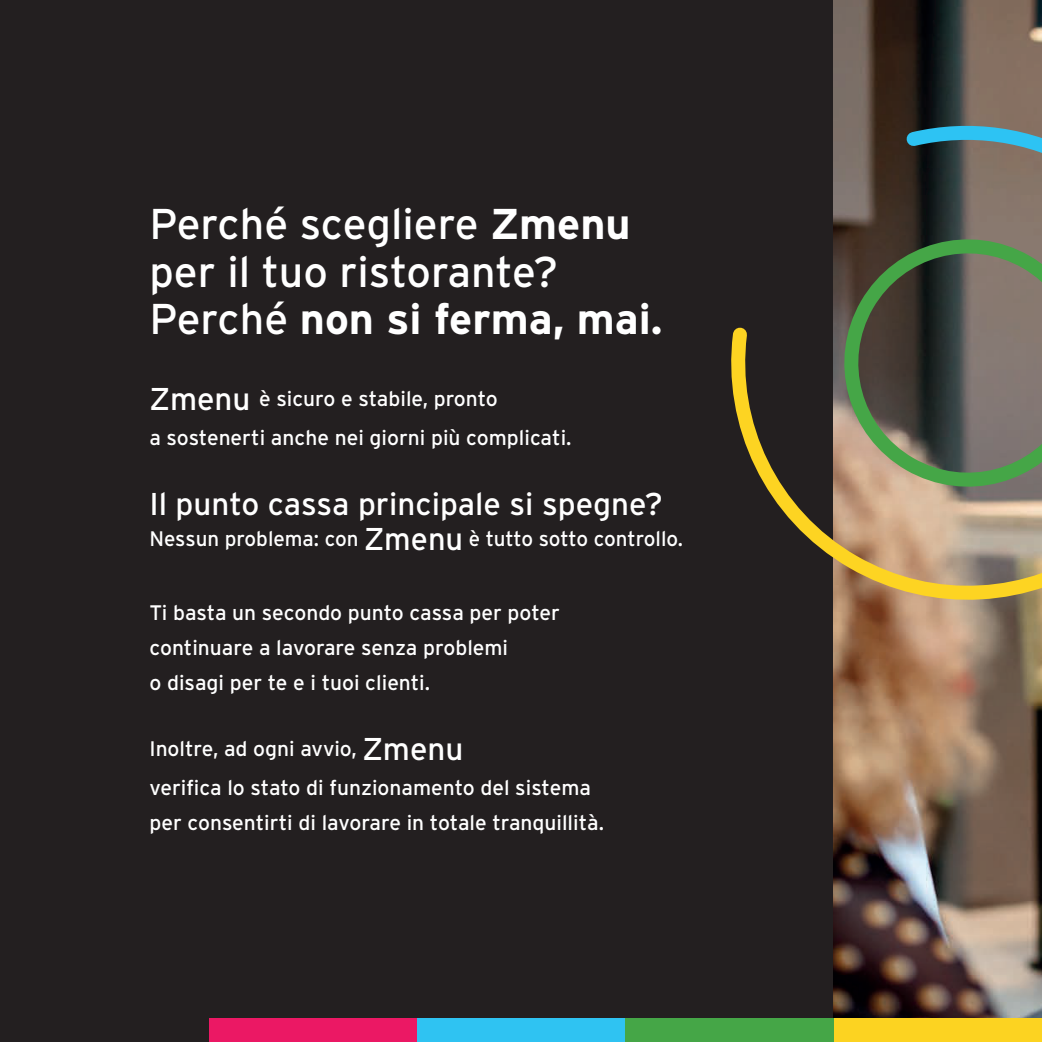
<style>
.page{position:relative;width:1042px;height:1042px;background:#fff}
.page>*{position:absolute;margin:0;border:0;box-sizing:border-box;transform-origin:0 0}
.t1{font:43.05px/47.2px "Interstate";color:#fff}
.t2{font:31.5px "Interstate";color:#fff}
.t3{font:21px/38.7px "Interstate";color:#fff}
.s1{font-weight:700}
.s2{font-size:31.5px}
</style>
<div class="page">
<div style="left:0;top:0;width:1042px;height:1018px;background:#231f20"></div>
<img style="left:833px;top:0;width:209px;height:1018px">
<div style="left:833px;top:1018px;width:209px;height:24px;background:#fcd321"></div>
<div style="left:625px;top:1018px;width:208px;height:24px;background:#45a647"></div>
<div style="left:417px;top:1018px;width:208px;height:24px;background:#2fc3f2"></div>
<div style="left:208px;top:1018px;width:209px;height:24px;background:#eb1864"></div>
<div style="left:0;top:1018px;width:208px;height:24px;background:#231f20"></div>
<svg style="left:835px;top:230px;width:207px;height:89px;background:#4a4b35"></svg>
<svg style="left:731px;top:319px;width:311px;height:289px"></svg>
<svg style="left:897px;top:126px;width:145px;height:189px;background:#566157"></svg>
<h1 class="t1" style="left:149px;top:200px;width:515px">Perché scegliere <span class="s1">Zmenu </span>per il tuo ristorante?<br>Perché <span class="s1">non si ferma, mai.</span></h1>
<p class="t3" style="left:149px;top:379px;width:424px"><span class="s2">Zmenu</span> è sicuro e stabile, pronto<br>a sostenerti anche nei giorni più complicati.</p>
<h2 class="t2" style="left:149px;top:486px;width:515px">Il punto cassa principale si spegne?</h2>
<p class="t3" style="left:149px;top:519px;width:535px">Nessun problema: con <span class="s2">Zmenu</span> è tutto sotto controllo.</p>
<p class="t3" style="left:149px;top:595px;width:412px;line-height:35px">Ti basta un secondo punto cassa per poter continuare a lavorare senza problemi<br>o disagi per te e i tuoi clienti.</p>
<p class="t3" style="left:149px;top:729px;width:443px">Inoltre, ad ogni avvio, <span class="s2">Zmenu<br></span>verifica lo stato di funzionamento del sistema</p>
<p class="t3" style="left:149px;top:803px;width:456px">per consentirti di lavorare in totale tranquillità.</p>
</div>
